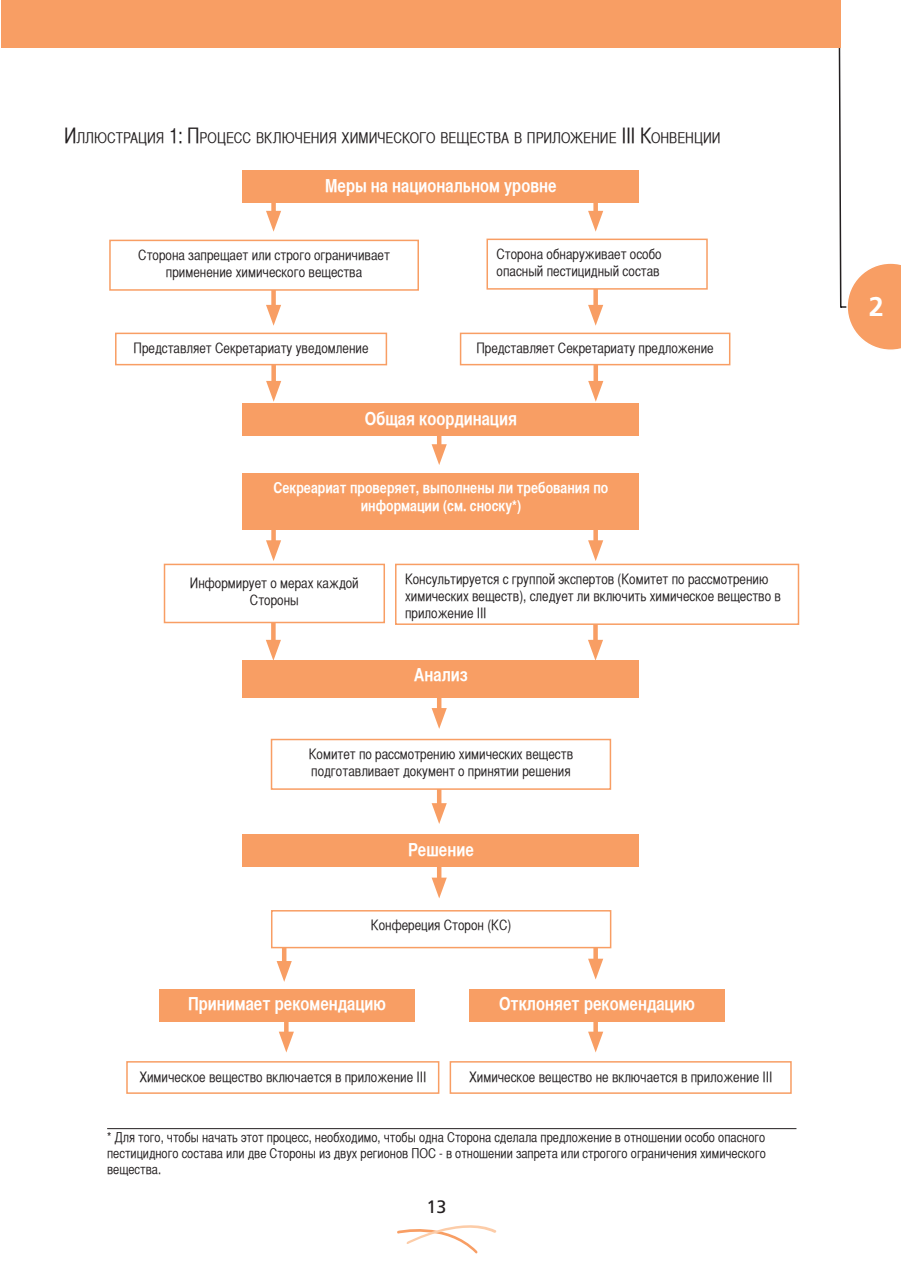
<style>
.page{position:relative;width:901px;height:1266px;background:#fff}
.page>*{position:absolute;margin:0;border:0;box-sizing:border-box;transform-origin:0 0}
.t1{font:700 27px "Frutiger";color:#fff}
.t2{font:18px "Helvetica CY Bold";color:#fff}
.t3{font:18px "Frutiger";color:#231f20}
.t4{font:15px/18px "Helvetica CY Bold";color:#fff;text-align:center}
.t5{font:14.7px "Helvetica CY Plain";color:#231f20}
.t6{font:14.25px/17.1px "Helvetica CY Plain";color:#231f20}
.t7{font:13.5px/16.2px "Helvetica CY Plain";color:#231f20;text-align:justify}
.s1{font-size:21px}
</style>
<div class="page">
<hr style="left:0;top:0;width:1px;height:47px;background:#f89e64">
<div style="left:1px;top:0;width:839px;height:47px;background:#f89e64"></div>
<svg style="left:397px;top:1225px;width:100px;height:29px"></svg>
<div style="left:593px;top:350px;width:5px;height:39px;background:#f89e64"></div>
<svg style="left:588px;top:381px;width:15px;height:20px"></svg>
<div style="left:271px;top:350px;width:5px;height:39px;background:#f89e64"></div>
<svg style="left:266px;top:381px;width:15px;height:20px"></svg>
<hr style="left:437px;top:847px;width:4px;height:38px;background:#f89e64">
<svg style="left:431px;top:877px;width:15px;height:21px"></svg>
<div style="left:593px;top:180px;width:5px;height:39px;background:#f89e64"></div>
<svg style="left:588px;top:211px;width:15px;height:21px"></svg>
<div style="left:593px;top:274px;width:5px;height:39px;background:#f89e64"></div>
<svg style="left:588px;top:305px;width:15px;height:20px"></svg>
<div style="left:593px;top:510px;width:5px;height:38px;background:#f89e64"></div>
<svg style="left:588px;top:540px;width:15px;height:21px"></svg>
<svg style="left:593px;top:624px;width:4px;height:15px"></svg>
<svg style="left:588px;top:639px;width:15px;height:20px"></svg>
<div style="left:593px;top:1001px;width:5px;height:38px;background:#f89e64"></div>
<svg style="left:588px;top:1031px;width:15px;height:21px"></svg>
<div style="left:593px;top:928px;width:5px;height:38px;background:#f89e64"></div>
<svg style="left:588px;top:958px;width:15px;height:21px"></svg>
<div style="left:271px;top:180px;width:5px;height:39px;background:#f89e64"></div>
<svg style="left:266px;top:211px;width:15px;height:21px"></svg>
<div style="left:271px;top:274px;width:5px;height:39px;background:#f89e64"></div>
<svg style="left:266px;top:305px;width:15px;height:20px"></svg>
<div style="left:271px;top:518px;width:5px;height:30px;background:#f89e64"></div>
<svg style="left:266px;top:540px;width:15px;height:21px"></svg>
<svg style="left:271px;top:623px;width:4px;height:16px"></svg>
<svg style="left:266px;top:639px;width:15px;height:20px"></svg>
<hr style="left:284px;top:1001px;width:4px;height:38px;background:#f89e64">
<svg style="left:279px;top:1031px;width:15px;height:21px"></svg>
<hr style="left:282px;top:930px;width:4px;height:39px;background:#f89e64">
<svg style="left:276px;top:960px;width:16px;height:21px"></svg>
<hr style="left:437px;top:414px;width:4px;height:38px;background:#f89e64">
<svg style="left:431px;top:444px;width:15px;height:21px"></svg>
<hr style="left:437px;top:677px;width:4px;height:39px;background:#f89e64">
<svg style="left:431px;top:708px;width:15px;height:20px"></svg>
<hr style="left:437px;top:772px;width:4px;height:39px;background:#f89e64">
<svg style="left:431px;top:803px;width:15px;height:20px"></svg>
<div style="left:243px;top:170px;width:396px;height:33px;background:#f89e64"></div>
<div style="left:110px;top:240px;width:308px;height:50px;background:#fff"></div>
<div style="left:109px;top:239px;width:310px;height:51px;border:2px solid #f89e64"></div>
<div style="left:487px;top:239px;width:220px;height:50px;background:#fff"></div>
<div style="left:486px;top:238px;width:221px;height:51px;border:2px solid #f89e64"></div>
<div style="left:243px;top:403px;width:396px;height:33px;background:#f89e64"></div>
<div style="left:243px;top:474px;width:396px;height:56px;background:#f89e64"></div>
<div style="left:164px;top:563px;width:221px;height:60px;border:2px solid #f89e64"></div>
<div style="left:395px;top:563px;width:404px;height:61px;border:2px solid #f89e64"></div>
<div style="left:126px;top:1060px;width:313px;height:33px;border:2px solid #f89e64"></div>
<div style="left:449px;top:1060px;width:342px;height:33px;border:2px solid #f89e64"></div>
<div style="left:243px;top:659px;width:396px;height:38px;background:#f89e64"></div>
<div style="left:271px;top:739px;width:339px;height:49px;background:#fff"></div>
<div style="left:271px;top:738px;width:340px;height:51px;border:2px solid #f89e64"></div>
<div style="left:243px;top:834px;width:396px;height:32px;background:#f89e64"></div>
<div style="left:159px;top:988px;width:256px;height:33px;background:#f89e64"></div>
<div style="left:469px;top:988px;width:255px;height:33px;background:#f89e64"></div>
<div style="left:116px;top:333px;width:270px;height:31px;background:#fff"></div>
<div style="left:115px;top:332px;width:272px;height:33px;border:2px solid #f89e64"></div>
<div style="left:460px;top:333px;width:269px;height:31px;background:#fff"></div>
<div style="left:460px;top:332px;width:270px;height:33px;border:2px solid #f89e64"></div>
<div style="left:272px;top:910px;width:338px;height:37px;background:#fff"></div>
<div style="left:271px;top:909px;width:340px;height:39px;border:2px solid #f89e64"></div>
<hr style="left:107px;top:1128px;width:689px;height:1px;background:#231f20">
<svg style="left:837px;top:45px;width:63px;height:305px"></svg>
<div style="left:864px;top:294px;width:24px;height:24px;background:#f89e64"></div>
<p class="t5" style="left:64px;top:132px;width:657px"><span class="s1">И</span>ЛЛЮСТРАЦИЯ <span class="s1">1: П</span>РОЦЕСС ВКЛЮЧЕНИЯ ХИМИЧЕСКОГО ВЕЩЕСТВА В ПРИЛОЖЕНИЕ <span class="s1">III К</span>ОНВЕНЦИИ</p>
<p class="t2" style="left:325px;top:179px;width:233px">Меры на национальном уровне</p>
<p class="t6" style="left:138px;top:248px;width:253px;text-align:center">Сторона запрещает или строго ограничивает применение химического вещества</p>
<p class="t6" style="left:496px;top:247px;width:167px">Сторона обнаруживает особо опасный пестицидный состав</p>
<p class="t6" style="left:134px;top:341px;width:236px">Представляет Секретариату уведомление</p>
<p class="t6" style="left:476px;top:341px;width:239px">Представляет Секретариату предложение</p>
<p class="t2" style="left:365px;top:412px;width:153px">Общая координация</p>
<p class="t4" style="left:273px;top:480px;width:336px">Секреариат проверяет, выполнены ли требования по информации (см. сноску*)</p>
<p class="t6" style="left:190px;top:576px;width:170px;text-align:center">Информирует о мерах каждой<br>Стороны</p>
<p class="t6" style="left:405px;top:571px;width:377px">Консультируется с группой экспертов (Комитет по рассмотрению химических веществ), следует ли включить химическое вещество в приложение III</p>
<p class="t2" style="left:414px;top:668px;width:56px">Анализ</p>
<p class="t6" style="left:309px;top:746px;width:266px">Комитет по рассмотрению химических веществ подготавливает документ о принятии решения</p>
<p class="t2" style="left:408px;top:842px;width:67px">Решение</p>
<p class="t6" style="left:371px;top:918px;width:142px">Конфереция Сторон (КС)</p>
<p class="t2" style="left:188px;top:997px;width:199px">Принимает рекомендацию</p>
<p class="t2" style="left:499px;top:997px;width:197px">Отклоняет рекомендацию</p>
<p class="t6" style="left:139px;top:1069px;width:288px">Химическое вещество включается в приложение III</p>
<p class="t6" style="left:469px;top:1069px;width:304px">Химическое вещество не включается в приложение III</p>
<p class="t7" style="left:107px;top:1129px;width:660px">* Для того, чтобы начать этот процесс, необходимо, чтобы одна Сторона сделала предложение в отношении особо опасного пестицидного состава или две Стороны из двух регионов ПОС - в отношении запрета или строгого ограничения химического вещества.</p>
<p class="t3" style="left:426px;top:1199px;width:22px">13</p>
<h1 class="t1" style="left:868px;top:295px;width:17px">2</h1>
</div>
